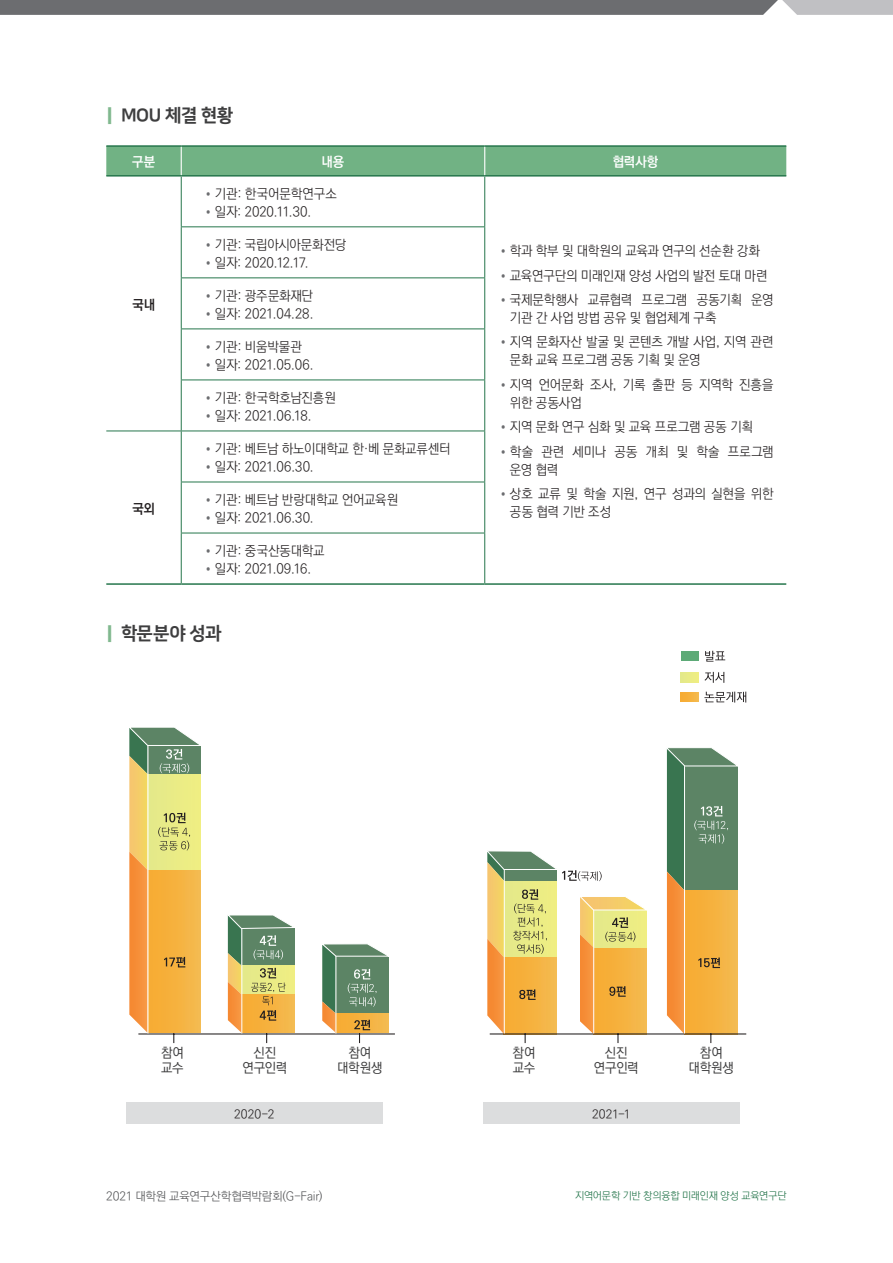
<style>
.page{position:relative;width:893px;height:1263px;background:#fff}
.page>*{position:absolute;margin:0;border:0;box-sizing:border-box;transform-origin:0 0}
.제목{font:18px "Nanum Square EB";letter-spacing:-.025em;color:#3e3e3f}
.상자{font:300 13.5px/18px "Ko Pub Dotum";letter-spacing:-.01em;color:#231f20}
.상자-2{font:500 13.5px "Ko Pub Dotum";letter-spacing:-.01em;color:#3e3e3f}
.상자-3{font:700 13.5px "Ko Pub Dotum";color:#fff}
.상자-4{font:700 13.5px "Ko Pub Dotum";color:#231f20}
.t1{font:300 12px "Ko Pub Dotum";letter-spacing:-.015em;color:#57585a}
.본문단락{font:300 12px "Ko Pub Dotum";letter-spacing:-.005em;color:#231f20}
.t2{font:300 10.5px "Ko Pub Dotum";letter-spacing:-.01em;color:#26764c}
.s1{color:#80b88e}
.s2{font-family:"Nanum Barun Gothic OTF";font-weight:400;color:#6c6d70}
</style>
<div class="page">
<svg style="left:0;top:0;width:893px;height:15px;background:#797a7d"></svg>
<hr style="left:485px;top:583px;width:301px;height:2px;background:#26764c">
<hr style="left:106px;top:583px;width:75px;height:2px;background:#26764c">
<hr style="left:181px;top:583px;width:304px;height:2px;background:#26764c">
<hr style="left:106px;top:145px;width:75px;height:2px;background:#26764c">
<hr style="left:181px;top:145px;width:304px;height:2px;background:#26764c">
<hr style="left:485px;top:145px;width:301px;height:2px;background:#26764c">
<hr style="left:106px;top:175px;width:75px;height:2px;background:#26764c">
<hr style="left:181px;top:175px;width:304px;height:2px;background:#26764c">
<hr style="left:485px;top:175px;width:301px;height:2px;background:#26764c">
<hr style="left:181px;top:177px;width:1px;height:49px;background:#26764c">
<hr style="left:484px;top:177px;width:1px;height:49px;background:#26764c">
<hr style="left:181px;top:226px;width:304px;height:1px;background:#26764c">
<hr style="left:181px;top:227px;width:1px;height:50px;background:#26764c">
<hr style="left:484px;top:227px;width:1px;height:50px;background:#26764c">
<hr style="left:181px;top:277px;width:304px;height:1px;background:#26764c">
<hr style="left:181px;top:278px;width:1px;height:50px;background:#26764c">
<hr style="left:484px;top:278px;width:1px;height:50px;background:#26764c">
<hr style="left:181px;top:328px;width:304px;height:1px;background:#26764c">
<hr style="left:181px;top:329px;width:1px;height:51px;background:#26764c">
<hr style="left:484px;top:329px;width:1px;height:51px;background:#26764c">
<hr style="left:181px;top:380px;width:304px;height:1px;background:#26764c">
<hr style="left:181px;top:380px;width:1px;height:51px;background:#26764c">
<hr style="left:484px;top:380px;width:1px;height:51px;background:#26764c">
<hr style="left:106px;top:431px;width:75px;height:1px;background:#26764c">
<hr style="left:181px;top:431px;width:304px;height:1px;background:#26764c">
<hr style="left:181px;top:431px;width:1px;height:51px;background:#26764c">
<hr style="left:484px;top:431px;width:1px;height:51px;background:#26764c">
<hr style="left:181px;top:482px;width:304px;height:1px;background:#26764c">
<hr style="left:181px;top:482px;width:1px;height:51px;background:#26764c">
<hr style="left:484px;top:482px;width:1px;height:51px;background:#26764c">
<hr style="left:181px;top:533px;width:304px;height:1px;background:#26764c">
<hr style="left:181px;top:533px;width:1px;height:50px;background:#26764c">
<hr style="left:484px;top:533px;width:1px;height:50px;background:#26764c">
<svg style="left:106px;top:146px;width:680px;height:30px;background:#6daf81"></svg>
<div style="left:126px;top:1103px;width:257px;height:21px;background:#dcddde"></div>
<div style="left:483px;top:1103px;width:257px;height:21px;background:#dcddde"></div>
<svg style="left:681px;top:693px;width:17px;height:9px"></svg>
<svg style="left:704px;top:692px;width:42px;height:10px"></svg>
<svg style="left:704px;top:672px;width:20px;height:11px"></svg>
<div style="left:681px;top:652px;width:17px;height:9px;background:#5daa77"></div>
<svg style="left:705px;top:651px;width:20px;height:11px"></svg>
<hr style="left:490px;top:1033px;width:256px;height:1px;background:#231f20">
<svg style="left:665px;top:748px;width:74px;height:295px;background:#af9e5f"></svg>
<hr style="left:138px;top:1033px;width:257px;height:1px;background:#231f20">
<svg style="left:129px;top:727px;width:73px;height:316px;background:#ddba64"></svg>
<svg style="left:227px;top:915px;width:69px;height:128px;background:#b8b072"></svg>
<svg style="left:321px;top:944px;width:69px;height:99px;background:#939f79"></svg>
<div style="left:681px;top:673px;width:17px;height:9px;background:#e9eb86"></div>
<svg style="left:487px;top:851px;width:161px;height:192px"></svg>
<hr style="left:148px;top:745px;width:1px;height:288px;background:#fff">
<hr style="left:242px;top:928px;width:1px;height:105px;background:#fff">
<hr style="left:336px;top:956px;width:1px;height:77px;background:#fff">
<hr style="left:504px;top:869px;width:1px;height:164px;background:#fff">
<hr style="left:593px;top:910px;width:1px;height:123px;background:#fff">
<hr style="left:684px;top:766px;width:1px;height:267px;background:#fff">
<p class="제목" style="left:106px;top:105px;width:128px"><span class="s1">|</span> MOU 체결 현황</p>
<p class="상자-3" style="left:132px;top:155px;width:25px">구분</p>
<p class="상자-3" style="left:322px;top:155px;width:24px">내용</p>
<p class="상자-3" style="left:613px;top:155px;width:47px">협력사항</p>
<p class="상자-4" style="left:132px;top:298px;width:24px">국내</p>
<p class="상자-4" style="left:132px;top:502px;width:24px">국외</p>
<p class="상자" style="left:202px;top:185px;width:136px"><span class="s2">•</span>기관: 한국어문학연구소</p>
<p class="상자" style="left:202px;top:203px;width:110px"><span class="s2">•</span>일자: 2020.11.30.</p>
<p class="상자" style="left:202px;top:236px;width:145px"><span class="s2">•</span>기관: 국립아시아문화전당</p>
<p class="상자" style="left:202px;top:254px;width:108px"><span class="s2">•</span>일자: 2020.12.17.</p>
<p class="상자" style="left:202px;top:287px;width:112px"><span class="s2">•</span>기관: 광주문화재단</p>
<p class="상자" style="left:202px;top:305px;width:113px"><span class="s2">•</span>일자: 2021.04.28.</p>
<p class="상자" style="left:202px;top:339px;width:101px"><span class="s2">•</span>기관: 비움박물관</p>
<p class="상자" style="left:202px;top:357px;width:113px"><span class="s2">•</span>일자: 2021.05.06.</p>
<p class="상자" style="left:202px;top:390px;width:135px"><span class="s2">•</span>기관: 한국학호남진흥원</p>
<p class="상자" style="left:202px;top:408px;width:111px"><span class="s2">•</span>일자: 2021.06.18.</p>
<p class="상자" style="left:202px;top:441px;width:249px"><span class="s2">•</span>기관: 베트남 하노이대학교 한·베 문화교류센터</p>
<p class="상자" style="left:202px;top:459px;width:113px"><span class="s2">•</span>일자: 2021.06.30.</p>
<p class="상자" style="left:202px;top:492px;width:197px"><span class="s2">•</span>기관: 베트남 반랑대학교 언어교육원</p>
<p class="상자" style="left:202px;top:510px;width:113px"><span class="s2">•</span>일자: 2021.06.30.</p>
<p class="상자" style="left:202px;top:543px;width:124px"><span class="s2">•</span>기관: 중국산동대학교</p>
<p class="상자" style="left:202px;top:561px;width:110px"><span class="s2">•</span>일자: 2021.09.16.</p>
<p class="제목" style="left:106px;top:623px;width:117px"><span class="s1">|</span> 학문분야 성과</p>
<p class="상자" style="left:497px;top:243px;width:264px"><span class="s2">•</span>학과 학부 및 대학원의 교육과 연구의 선순환 강화</p>
<p class="상자" style="left:497px;top:267px;width:271px"><span class="s2">•</span>교육연구단의 미래인재 양성 사업의 발전 토대 마련</p>
<p class="상자" style="left:510px;top:291px;width:265px;text-indent:-12px"><span class="s2">•</span>국제문학행사 교류협력 프로그램 공동기획 운영 기관 간 사업 방법 공유 및 협업체계 구축</p>
<p class="상자" style="left:510px;top:334px;width:265px;text-indent:-12px"><span class="s2">•</span>지역 문화자산 발굴 및 콘텐츠 개발 사업, 지역 관련 문화 교육 프로그램 공동 기획 및 운영</p>
<p class="상자" style="left:510px;top:376px;width:265px;text-indent:-12px"><span class="s2">•</span>지역 언어문화 조사, 기록 출판 등 지역학 진흥을 위한 공동사업</p>
<p class="상자" style="left:497px;top:419px;width:257px"><span class="s2">•</span>지역 문화 연구 심화 및 교육 프로그램 공동 기획</p>
<p class="상자" style="left:510px;top:443px;width:265px;text-indent:-12px"><span class="s2">•</span>학술 관련 세미나 공동 개최 및 학술 프로그램 운영 협력</p>
<p class="상자" style="left:510px;top:485px;width:265px;text-indent:-12px"><span class="s2">•</span>상호 교류 및 학술 지원, 연구 성과의 실현을 위한 공동 협력 기반 조성</p>
<p class="상자-2" style="left:161px;top:1046px;width:25px">참여</p>
<p class="상자-2" style="left:161px;top:1061px;width:24px">교수</p>
<p class="상자-2" style="left:253px;top:1046px;width:24px">신진</p>
<p class="상자-2" style="left:242px;top:1061px;width:46px">연구인력</p>
<p class="상자-2" style="left:348px;top:1046px;width:25px">참여</p>
<p class="상자-2" style="left:337px;top:1061px;width:47px">대학원생</p>
<p class="상자-2" style="left:512px;top:1046px;width:25px">참여</p>
<p class="상자-2" style="left:513px;top:1061px;width:24px">교수</p>
<p class="상자-2" style="left:605px;top:1046px;width:24px">신진</p>
<p class="상자-2" style="left:594px;top:1061px;width:46px">연구인력</p>
<p class="상자-2" style="left:700px;top:1046px;width:25px">참여</p>
<p class="상자-2" style="left:689px;top:1061px;width:47px">대학원생</p>
<p class="본문단락" style="left:234px;top:1108px;width:42px">2020-2</p>
<p class="본문단락" style="left:592px;top:1108px;width:40px">2021-1</p>
<p class="t1" style="left:106px;top:1191px;width:218px">2021 대학원 교육연구산학협력박람회(G-Fair)</p>
<p class="t2" style="left:575px;top:1191px;width:213px">지역어문학 기반 창의융합 미래인재 양성 교육연구단</p>
</div>
